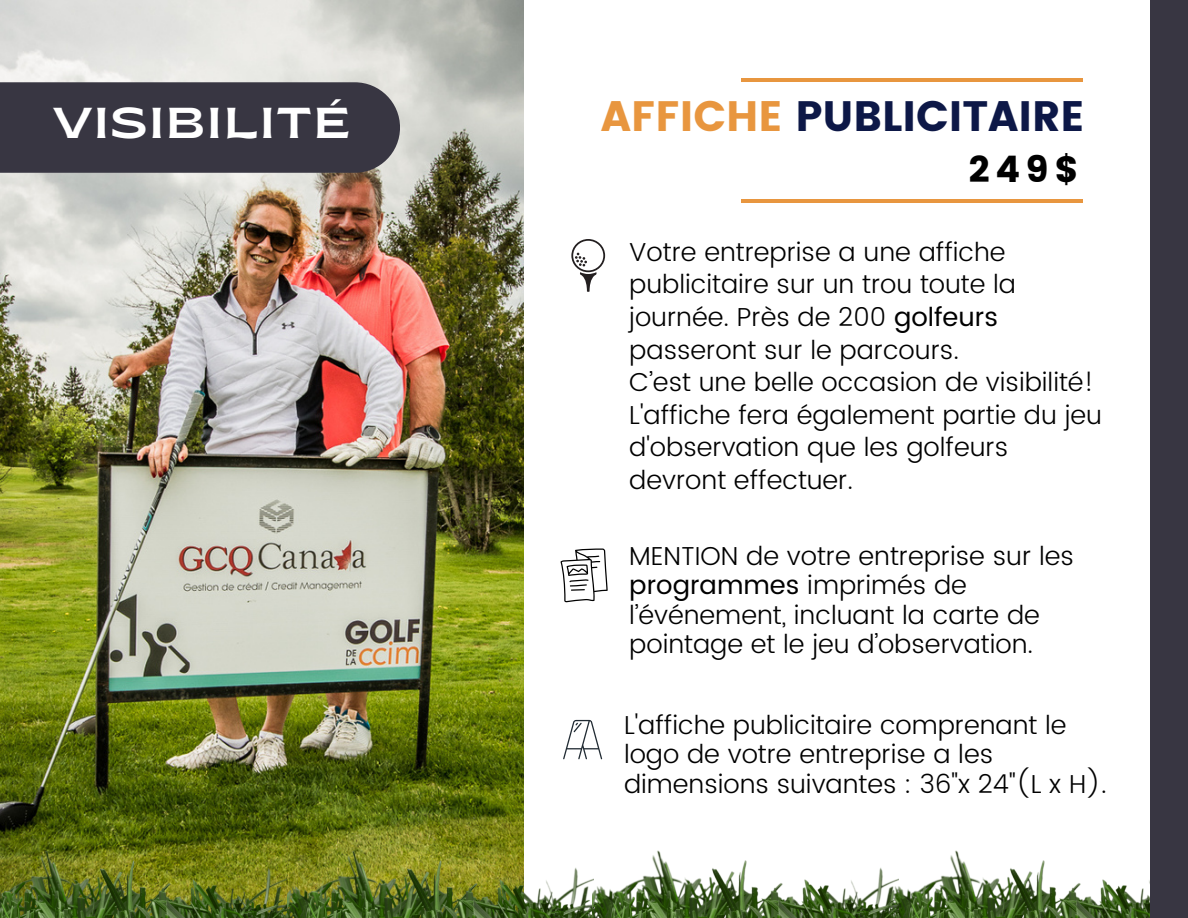
<style>
.page{position:relative;width:1188px;height:918px;background:#fff}
.page>*{position:absolute;margin:0;border:0;box-sizing:border-box;transform-origin:0 0}
.t1{font:semi-expanded 43.2px "Brice";letter-spacing:.04em;color:#fff}
.t2{font:42.45px "Poppins";color:#0d1847}
.t3{font:36.6px "Poppins";color:#000}
.t4{font:300 25.95px/32.7px "Poppins";color:#000}
.s1{color:#e8963f}
.s2{font-weight:400}
</style>
<div class="page">
<img style="left:0;top:0;width:523px;height:723px">
<img style="left:0;top:723px;width:592px;height:195px">
<div style="left:0;top:82px;width:400px;height:91px;background:#383642"></div>
<img style="left:899px;top:850px;width:251px;height:68px">
<div style="left:1150px;top:0;width:38px;height:918px;background:#383642"></div>
<hr style="left:741px;top:200px;width:342px;height:3px;background:#e8963f">
<hr style="left:741px;top:79px;width:342px;height:3px;background:#e8963f">
<img style="left:592px;top:758px;width:307px;height:160px">
<svg style="left:560px;top:549px;width:48px;height:53px"></svg>
<svg style="left:563px;top:720px;width:39px;height:39px"></svg>
<svg style="left:580px;top:272px;width:17px;height:20px"></svg>
<svg style="left:571px;top:239px;width:34px;height:33px"></svg>
<div style="left:573px;top:241px;width:30px;height:29px;background:#fff;border-radius:50%"></div>
<svg style="left:575px;top:253px;width:12px;height:13px"></svg>
<p class="t1" style="left:53px;top:106px;width:299px">VISIBILITÉ</p>
<p class="t2" style="left:601px;top:91px;width:486px"><span class="s1">AFFICHE</span> PUBLICITAIRE</p>
<p class="t3" style="left:969px;top:147px;width:110px">249$</p>
<p class="t4" style="left:629px;top:235px;width:388px">Votre entreprise a une affiche publicitaire sur un trou toute la journée. Près de 200 <span class="s2">golfeurs </span>passeront sur le parcours.</p>
<p class="t4" style="left:629px;top:366px;width:474px">C’est une belle occasion de visibilité!<br>L'affiche fera également partie du jeu d'observation que les golfeurs devront effectuer.</p>
<p class="t4" style="left:629px;top:542px;width:446px;line-height:29.2px">MENTION de votre entreprise sur les <span class="s2">programmes</span> imprimés de l’événement, incluant la carte de pointage et le jeu d’observation.</p>
<p class="t4" style="left:624px;top:710px;width:484px;line-height:29.2px">L'affiche publicitaire comprenant le logo de votre entreprise a les dimensions suivantes : 36"x 24"(L x H).</p>
</div>
